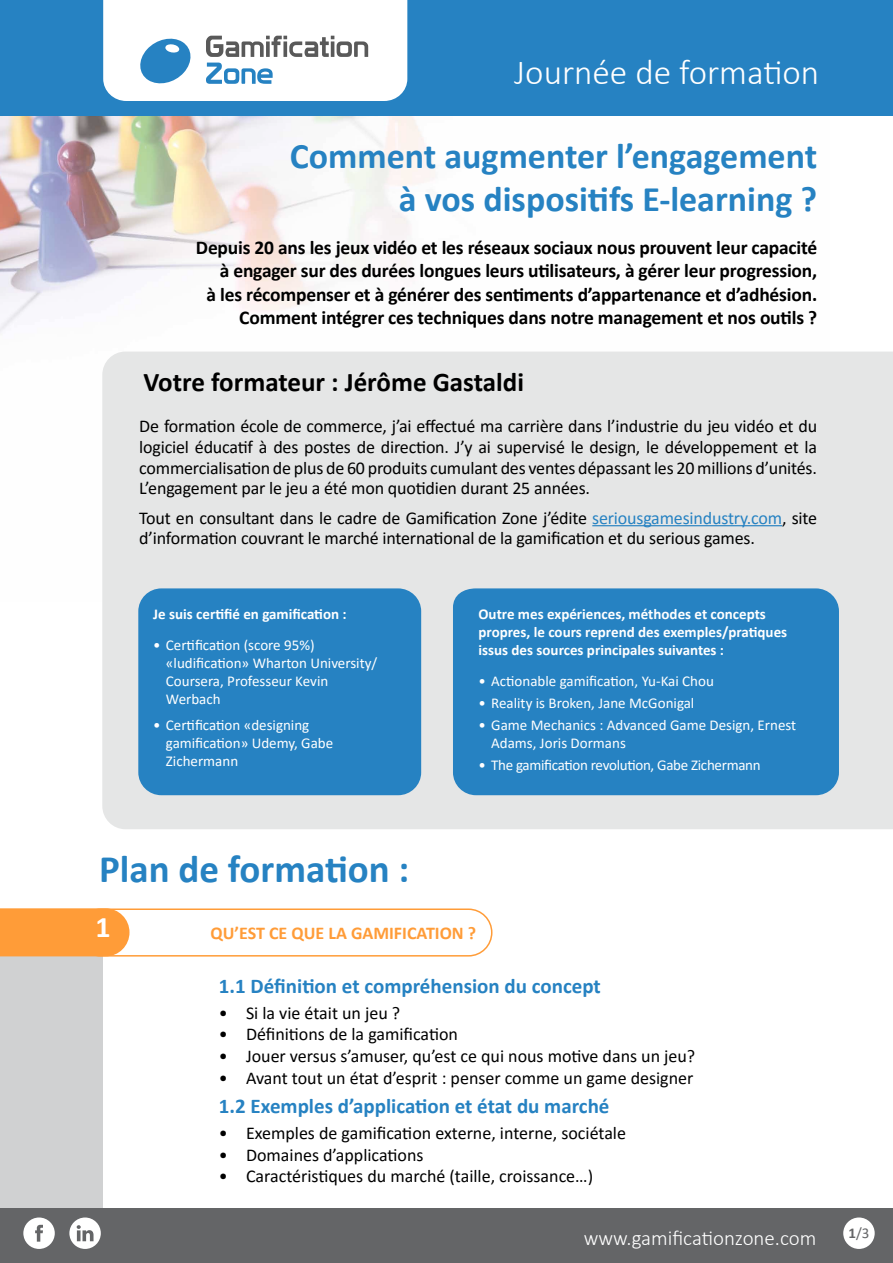
<style>
.page{position:relative;width:893px;height:1263px;background:#fff}
.page>*{position:absolute;margin:0;border:0;box-sizing:border-box;transform-origin:0 0}
.t1{font:700 39px "Calibri";color:#2682c2}
.t2{font:700 36px/43.2px "Calibri";color:#2682c2;text-align:right}
.t3{font:300 35.25px "Calibri";color:#fff}
.t4{font:700 30px "Calibri";color:#fff}
.t5{font:700 27px "Calibri";color:#000}
.t6{font:700 21px "Calibri";color:#2682c2}
.t7{font:300 21px "Calibri";color:#fff}
.t8{font:700 19.5px/23.4px "Calibri";letter-spacing:-.01em;color:#000;text-align:right}
.t9{font:18px/20.7px "Calibri";letter-spacing:-.01em;color:#000;text-align:justify}
.t10{font:700 18px "Calibri";color:#ff9c38}
.t11{font:15px/18px "Calibri";color:#fff}
.t12{font:700 15px/18px "Calibri";color:#fff}
.t13{font:15px "Calibri";letter-spacing:-.02em;color:#fff}
.t14{font:15px "Calibri";color:#646567}
.s1{color:#2682c2}
.s2{font-weight:700}
</style>
<div class="page">
<div style="left:0;top:920px;width:102px;height:343px;background:#d0d1d2"></div>
<div style="left:0;top:908px;width:130px;height:48px;background:#ff9c38"></div>
<div style="left:77px;top:908px;width:415px;height:48px;border:2px solid #ff9c38;border-radius:23px"></div>
<div style="left:0;top:1209px;width:893px;height:54px;background:#646567"></div>
<img style="left:0;top:115px;width:829px;height:237px">
<div style="left:102px;top:352px;width:791px;height:477px;background:#e5e6e6"></div>
<hr style="left:592px;top:525px;width:190px;height:1px;background:#2682c2">
<div style="left:138px;top:588px;width:283px;height:207px;background:#2682c2;border-radius:23px"></div>
<div style="left:453px;top:588px;width:386px;height:207px;background:#2682c2"></div>
<div style="left:0;top:0;width:893px;height:115px;background:#2682c2"></div>
<svg style="left:103px;top:0;width:304px;height:101px;background:#e4ecf1"></svg>
<div style="left:23px;top:1217px;width:32px;height:32px;background:#fff;border-radius:50%"></div>
<svg style="left:35px;top:1225px;width:8px;height:16px"></svg>
<div style="left:69px;top:1217px;width:32px;height:32px;background:#fff;border-radius:50%"></div>
<svg style="left:77px;top:1225px;width:17px;height:16px"></svg>
<div style="left:843px;top:1217px;width:32px;height:32px;background:#fff;border-radius:50%"></div>
<h3 class="t3" style="left:514px;top:50px;width:306px">Journée de formation</h3>
<h2 class="t2" style="left:290px;top:133px;width:529px">Comment augmenter l’engagement à vos dispositifs E-learning ?</h2>
<p class="t8" style="left:196px;top:235px;width:623px">Depuis 20 ans les jeux vidéo et les réseaux sociaux nous prouvent leur capacité à engager sur des durées longues leurs utilisateurs, à gérer leur progression,<br>à les récompenser et à générer des sentiments d’appartenance et d’adhésion.<br>Comment intégrer ces techniques dans notre management et nos outils ?</p>
<h3 class="t5" style="left:144px;top:362px;width:382px">Votre formateur : Jérôme Gastaldi</h3>
<p class="t9" style="left:139px;top:415px;width:679px">De formation école de commerce, j’ai effectué ma carrière dans l’industrie du jeu vidéo et du logiciel éducatif à des postes de direction. J’y ai supervisé le design, le développement et la commercialisation de plus de 60 produits cumulant des ventes dépassant les 20 millions d’unités.<br>L’engagement par le jeu a été mon quotidien durant 25 années.</p>
<p class="t9" style="left:139px;top:507px;width:679px">Tout en consultant dans le cadre de Gamification Zone j’édite <span class="s1">seriousgamesindustry.com</span>, site d’information couvrant le marché international de la gamification et du serious games.</p>
<p class="t12" style="left:153px;top:604px;width:195px">Je suis certifié en gamification :</p>
<p class="t11" style="left:166px;top:635px;width:213px;text-indent:-13px">• Certification (score 95%) «ludification» Wharton University/<br>Coursera, Professeur Kevin<br>Werbach</p>
<p class="t11" style="left:166px;top:716px;width:169px;text-indent:-13px">• Certification «designing gamification» Udemy, Gabe<br>Zichermann</p>
<h1 class="t1" style="left:99px;top:841px;width:312px">Plan de formation :</h1>
<p class="t12" style="left:478px;top:604px;width:310px">Outre mes expériences, méthodes et concepts propres, le cours reprend des exemples/pratiques issus des sources principales suivantes :</p>
<p class="t11" style="left:478px;top:671px;width:237px">• Actionable gamification, Yu-Kai Chou</p>
<p class="t11" style="left:478px;top:693px;width:217px">• Reality is Broken, Jane McGonigal</p>
<p class="t11" style="left:491px;top:716px;width:306px;text-indent:-13px">• Game Mechanics : Advanced Game Design, Ernest<br>Adams, Joris Dormans</p>
<p class="t13" style="left:478px;top:755px;width:284px">• The gamification revolution, Gabe Zichermann</p>
<h3 class="t4" style="left:96px;top:905px;width:17px">1</h3>
<p class="t10" style="left:210px;top:920px;width:267px">QU’EST CE QUE LA GAMIFICATION ?</p>
<p class="t6" style="left:219px;top:971px;width:383px">1.1 Définition et compréhension du concept</p>
<p class="t9" style="left:219px;top:1002px;width:183px">• Si la vie était un jeu ?</p>
<p class="t9" style="left:219px;top:1023px;width:241px">• Définitions de la gamification</p>
<p class="t9" style="left:219px;top:1045px;width:478px">• Jouer versus s’amuser, qu’est ce qui nous motive dans un jeu?</p>
<p class="t9" style="left:219px;top:1067px;width:476px">• Avant tout un état d’esprit : penser comme un game designer</p>
<p class="t6" style="left:219px;top:1091px;width:392px">1.2 Exemples d’application et état du marché</p>
<p class="t9" style="left:219px;top:1122px;width:409px">• Exemples de gamification externe, interne, sociétale</p>
<p class="t9" style="left:219px;top:1144px;width:206px">• Domaines d’applications</p>
<p class="t9" style="left:219px;top:1165px;width:376px">• Caractéristiques du marché (taille, croissance…)</p>
<p class="t7" style="left:584px;top:1225px;width:234px">www.gamificationzone.com</p>
<p class="t14" style="left:848px;top:1222px;width:22px"><span class="s2">1</span>/3</p>
</div>
